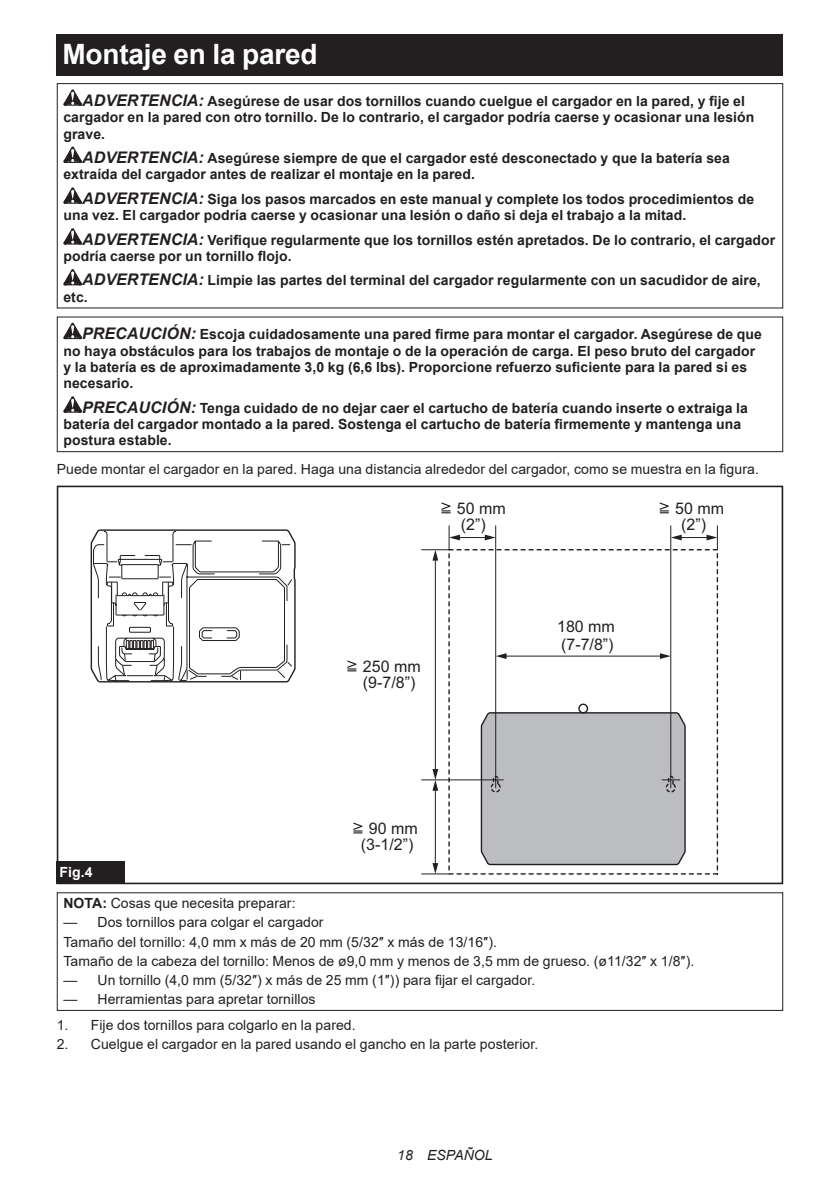
<style>
.page{position:relative;width:840px;height:1191px;background:#fff}
.page>*{position:absolute;margin:0;border:0;box-sizing:border-box;transform-origin:0 0}
.t1{font:700 28px "Arial";letter-spacing:-.01em;color:#fff}
.t2{font:16px "Arial";color:#231f20}
.t3{font:700 14px/16.4px "Arial";letter-spacing:.005em;color:#231f20}
.t4{font:14px/19.2px "Arial";letter-spacing:.005em;color:#231f20}
.t5{font:italic 14px "Arial";letter-spacing:.005em;color:#231f20}
.s1{font-style:italic;font-size:16px}
.s2{font-weight:700;color:#fff}
.s3{font-weight:700}
</style>
<div class="page">
<div style="left:57px;top:34px;width:725px;height:41px;background:#231f20"></div>
<svg style="left:63px;top:89px;width:19px;height:17px"></svg>
<svg style="left:63px;top:146px;width:19px;height:17px"></svg>
<svg style="left:63px;top:187px;width:19px;height:17px"></svg>
<svg style="left:63px;top:228px;width:19px;height:16px"></svg>
<svg style="left:63px;top:269px;width:19px;height:16px"></svg>
<div style="left:57px;top:83px;width:725px;height:225px;border:1px solid #231f20"></div>
<svg style="left:63px;top:323px;width:19px;height:16px"></svg>
<svg style="left:63px;top:396px;width:19px;height:17px"></svg>
<div style="left:57px;top:316px;width:725px;height:136px;border:1px solid #231f20"></div>
<svg style="left:90px;top:529px;width:206px;height:154px"></svg>
<hr style="left:495px;top:526px;width:1px;height:262px;background:#231f20">
<hr style="left:670px;top:526px;width:1px;height:262px;background:#231f20">
<hr style="left:421px;top:779px;width:82px;height:1px;background:#231f20">
<svg style="left:479px;top:711px;width:207px;height:155px;background:#b7b8bb"></svg>
<div style="left:578px;top:703px;width:10px;height:10px;border:1px solid #231f20;border-radius:50%"></div>
<div style="left:448px;top:549px;width:269px;height:325px;border:1px dashed #231f20"></div>
<svg style="left:670px;top:526px;width:47px;height:24px"></svg>
<hr style="left:434px;top:558px;width:1px;height:213px;background:#231f20">
<svg style="left:421px;top:526px;width:74px;height:34px"></svg>
<hr style="left:434px;top:788px;width:1px;height:77px;background:#231f20">
<svg style="left:421px;top:863px;width:28px;height:11px"></svg>
<svg style="left:432px;top:769px;width:6px;height:21px"></svg>
<hr style="left:504px;top:655px;width:157px;height:1px;background:#231f20">
<svg style="left:495px;top:653px;width:11px;height:6px"></svg>
<svg style="left:659px;top:653px;width:11px;height:6px"></svg>
<div style="left:57px;top:485px;width:725px;height:399px;border:2px solid #231f20"></div>
<svg style="left:441px;top:502px;width:9px;height:11px"></svg>
<svg style="left:659px;top:502px;width:9px;height:11px"></svg>
<svg style="left:347px;top:660px;width:9px;height:11px"></svg>
<svg style="left:353px;top:822px;width:9px;height:11px"></svg>
<div style="left:57px;top:861px;width:68px;height:23px;background:#231f20"></div>
<div style="left:57px;top:892px;width:725px;height:119px;border:1px solid #231f20"></div>
<h1 class="t1" style="left:62px;top:34px;width:256px">Montaje en la pared</h1>
<p class="t3" style="left:63px;top:93px;width:692px;text-indent:19px"><span class="s1">ADVERTENCIA:</span> Asegúrese de usar dos tornillos cuando cuelgue el cargador en la pared, y fije el cargador en la pared con otro tornillo. De lo contrario, el cargador podría caerse y ocasionar una lesión grave.</p>
<p class="t3" style="left:63px;top:150px;width:667px;text-indent:19px"><span class="s1">ADVERTENCIA:</span> Asegúrese siempre de que el cargador esté desconectado y que la batería sea extraída del cargador antes de realizar el montaje en la pared.</p>
<p class="t3" style="left:63px;top:191px;width:691px;text-indent:19px"><span class="s1">ADVERTENCIA:</span> Siga los pasos marcados en este manual y complete los todos procedimientos de una vez. El cargador podría caerse y ocasionar una lesión o daño si deja el trabajo a la mitad.</p>
<p class="t3" style="left:63px;top:232px;width:713px;text-indent:19px"><span class="s1">ADVERTENCIA:</span> Verifique regularmente que los tornillos estén apretados. De lo contrario, el cargador podría caerse por un tornillo flojo.</p>
<p class="t3" style="left:63px;top:272px;width:698px;text-indent:19px"><span class="s1">ADVERTENCIA:</span> Limpie las partes del terminal del cargador regularmente con un sacudidor de aire, etc.</p>
<p class="t3" style="left:63px;top:326px;width:699px;text-indent:19px"><span class="s1">PRECAUCIÓN:</span> Escoja cuidadosamente una pared firme para montar el cargador. Asegúrese de que no haya obstáculos para los trabajos de montaje o de la operación de carga. El peso bruto del cargador y la batería es de aproximadamente 3,0 kg (6,6 lbs). Proporcione refuerzo suficiente para la pared si es necesario.</p>
<p class="t3" style="left:63px;top:400px;width:685px;text-indent:19px"><span class="s1">PRECAUCIÓN:</span> Tenga cuidado de no dejar caer el cartucho de batería cuando inserte o extraiga la batería del cargador montado a la pared. Sostenga el cartucho de batería firmemente y mantenga una postura estable.</p>
<p class="t4" style="left:57px;top:459px;width:703px">Puede montar el cargador en la pared. Haga una distancia alrededor del cargador, como se muestra en la figura.</p>
<p class="t2" style="left:456px;top:497px;width:50px">50 mm</p>
<p class="t2" style="left:674px;top:497px;width:50px">50 mm</p>
<p class="t2" style="left:460px;top:513px;width:26px">(2”)</p>
<p class="t2" style="left:680px;top:513px;width:26px">(2”)</p>
<p class="t2" style="left:556px;top:615px;width:59px">180 mm</p>
<p class="t2" style="left:362px;top:655px;width:59px">250 mm</p>
<p class="t2" style="left:362px;top:671px;width:54px">(9-7/8”)</p>
<p class="t2" style="left:368px;top:817px;width:50px">90 mm</p>
<p class="t2" style="left:360px;top:833px;width:54px">(3-1/2”)</p>
<p class="t2" style="left:560px;top:633px;width:54px">(7-7/8”)</p>
<p class="t4" style="left:60px;top:857px;width:237px;line-height:30.6px"><span class="s2">Fig.4<br></span><span class="s3">NOTA:</span> Cosas que necesita preparar:</p>
<p class="t4" style="left:63px;top:912px;width:632px">— Dos tornillos para colgar el cargador<br>Tamaño del tornillo: 4,0 mm x más de 20 mm (5/32″ x más de 13/16″).<br>Tamaño de la cabeza del tornillo: Menos de ø9,0 mm y menos de 3,5 mm de grueso. (ø11/32″ x 1/8″).</p>
<p class="t4" style="left:63px;top:970px;width:473px">— Un tornillo (4,0 mm (5/32″) x más de 25 mm (1″)) para fijar el cargador.</p>
<p class="t4" style="left:63px;top:989px;width:253px">— Herramientas para apretar tornillos</p>
<p class="t4" style="left:57px;top:1015px;width:300px">1. Fije dos tornillos para colgarlo en la pared.</p>
<p class="t4" style="left:57px;top:1034px;width:483px">2. Cuelgue el cargador en la pared usando el gancho en la parte posterior.</p>
<p class="t5" style="left:397px;top:1146px;width:97px">18 ESPAÑOL</p>
</div>
